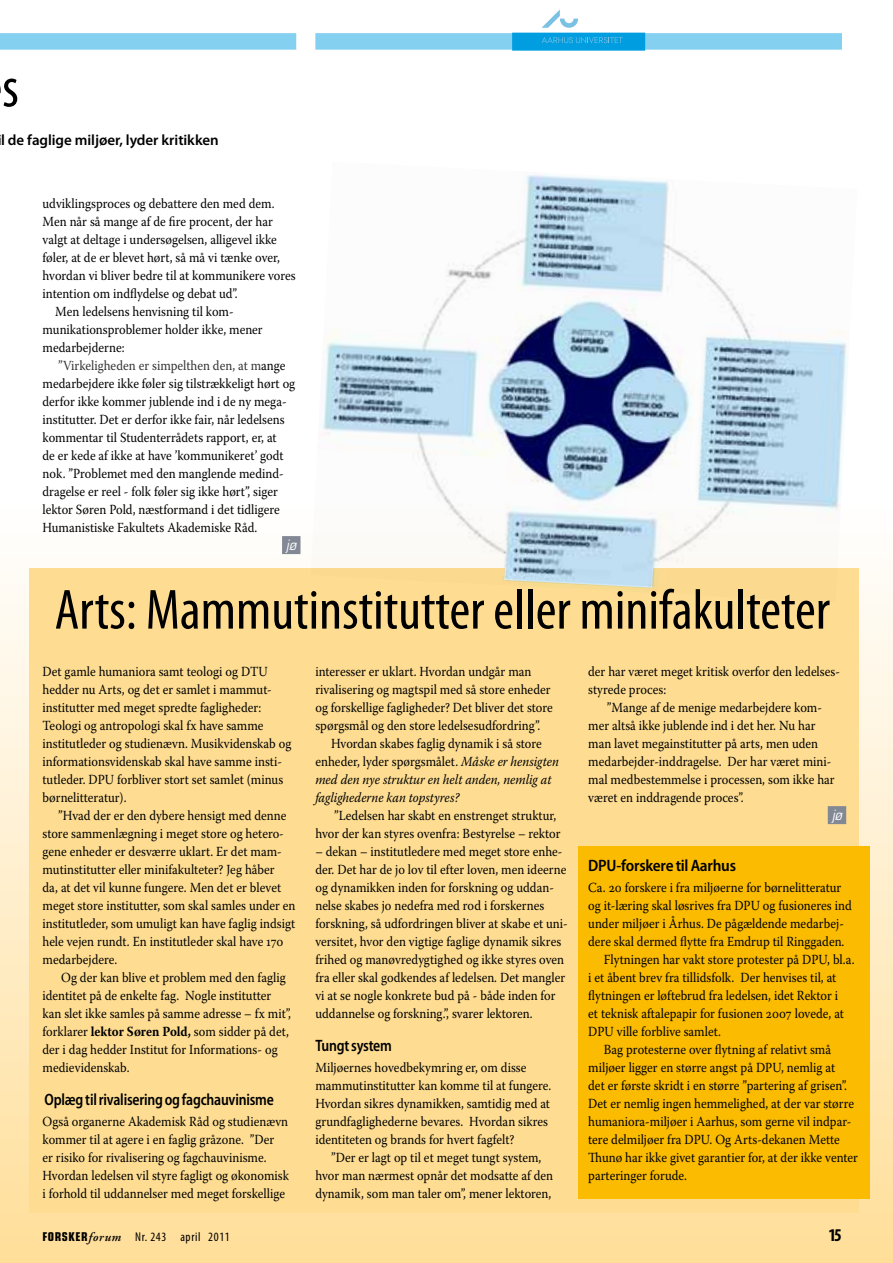
<style>
.page{position:relative;width:893px;height:1263px;background:#fff}
.page>*{position:absolute;margin:0;border:0;box-sizing:border-box;transform-origin:0 0}
.t1{font:condensed 57px "Myriad Pro";color:#000}
.t2{font:700 condensed 18px "Myriad Pro";color:#000}
.t3{font:600 semi-condensed 16.5px "Myriad Pro";letter-spacing:-.015em;color:#000;scale:.9 1}
.t4{font:600 semi-condensed 16.5px "Myriad Pro";letter-spacing:-.015em;color:#000}
.t5{font:600 15px "Myriad Pro";letter-spacing:-.005em;color:#000}
.t6{font:13.8px/18px "Warnock Pro";color:#000;scale:.9 1}
.t7{font:italic 13.8px "Warnock Pro";color:#000;scale:.9 1}
.t8{font:13.8px "Warnock Pro";color:#333;scale:.9 1}
.t9{font:italic 13.8px "Eurostile LT Std";color:#fff;scale:.9 1}
.t10{font:condensed 12.75px "Myriad Pro";letter-spacing:.05em;color:#000}
.s1{color:#000}
.s2{font-weight:700}
.s3{font-style:italic}
.s4{font-family:"Eurostile LT Std";font-weight:700;font-size:12.15px}
.s5{font-family:"Adobe Garamond Pro";font-weight:600;font-style:italic;font-stretch:normal}
</style>
<div class="page">
<div style="left:0;top:496px;width:893px;height:767px;background:linear-gradient(to bottom,#fff,#ffdf9a)"></div>
<div style="left:30px;top:568px;width:829px;height:644px;background:#fedd92"></div>
<div style="left:578px;top:846px;width:292px;height:353px;background:#fabb00"></div>
<div style="left:282px;top:536px;width:18px;height:18px;background:#828995"></div>
<img style="left:311px;top:172px;width:546px;height:417px">
<div style="left:828px;top:806px;width:18px;height:18px;background:#828995"></div>
<div style="left:0;top:33px;width:296px;height:17px;background:#84d0f0"></div>
<div style="left:315px;top:33px;width:527px;height:17px;background:#84d0f0"></div>
<div style="left:512px;top:33px;width:133px;height:18px;background:#009ee0"></div>
<svg style="left:542px;top:9px;width:36px;height:19px"></svg>
<svg style="left:542px;top:37px;width:81px;height:6px"></svg>
<h1 class="t1" style="left:2px;top:53px;width:18px">s</h1>
<p class="t5" style="left:1px;top:130px;width:219px">l de faglige miljøer, lyder kritikken</p>
<p class="t6" style="left:43px;top:194px;width:259px">udviklingsproces og debattere den med dem.</p>
<p class="t6" style="left:43px;top:212px;width:258px">Men når så mange af de fire procent, der har</p>
<p class="t6" style="left:43px;top:230px;width:262px">valgt at deltage i undersøgelsen, alligevel ikke</p>
<p class="t6" style="left:43px;top:248px;width:265px">føler, at de er blevet hørt, så må vi tænke over,</p>
<p class="t6" style="left:43px;top:266px;width:283px">hvordan vi bliver bedre til at kommunikere vores</p>
<p class="t6" style="left:43px;top:284px;width:218px">intention om indflydelse og debat ud”.</p>
<p class="t6" style="left:55px;top:302px;width:200px">Men ledelsens henvisning til kom-</p>
<p class="t6" style="left:43px;top:320px;width:246px">munikationsproblemer holder ikke, mener</p>
<p class="t6" style="left:43px;top:338px;width:93px">medarbejderne:</p>
<p class="t8" style="left:58px;top:357px;width:254px">”Virkeligheden er simpelthen den, at m<span class="s1">ange</span></p>
<p class="t6" style="left:43px;top:374px;width:282px">medarbejdere ikke føler sig tilstrækkeligt hørt og</p>
<p class="t6" style="left:43px;top:392px;width:273px">derfor ikke kommer jublende ind i de ny mega-</p>
<p class="t6" style="left:43px;top:410px;width:271px">institutter. Det er derfor ikke fair, når ledelsens</p>
<p class="t6" style="left:43px;top:428px;width:262px">kommentar til Studenterrådets rapport, er, at</p>
<p class="t6" style="left:43px;top:446px;width:270px">de er kede af ikke at have ’kommunikeret’ godt</p>
<p class="t6" style="left:43px;top:464px;width:269px">nok. ”Problemet med den manglende medind-</p>
<p class="t6" style="left:43px;top:482px;width:263px">dragelse er reel - folk føler sig ikke hørt”, siger</p>
<p class="t6" style="left:43px;top:500px;width:265px">lektor Søren Pold, næstformand i det tidligere</p>
<p class="t6" style="left:43px;top:518px;width:240px">Humanistiske Fakultets Akademiske Råd.</p>
<p class="t9" style="left:286px;top:536px;width:13px">jø</p>
<h1 class="t1" style="left:55px;top:575px;width:777px">Arts: Mammutinstitutter eller minifakulteter</h1>
<p class="t6" style="left:43px;top:662px;width:278px">Det gamle humaniora samt teologi og DTU hedder nu Arts, og det er samlet i mammut&shy;institutter med meget spredte fagligheder:<br>Teologi og antropologi skal fx have samme institutleder og studienævn. Musikvidenskab og informationsvidenskab skal have samme insti&shy;tutleder. DPU forbliver stort set samlet (minus børnelitteratur).</p>
<p class="t6" style="left:43px;top:806px;width:283px;text-indent:16px">”Hvad der er den dybere hensigt med denne store sammenlægning i meget store og hetero&shy;gene enheder er desværre uklart. Er det mam&shy;mutinstitutter eller minifakulteter? Jeg håber<br>da, at det vil kunne fungere. Men det er blevet meget store institutter, som skal samles under en institutleder, som umuligt kan have faglig indsigt hele vejen rundt. En institutleder skal have 170 medarbejdere.</p>
<p class="t6" style="left:43px;top:968px;width:278px;text-indent:19px">Og der kan blive et problem med den faglig identitet på de enkelte fag. Nogle institutter kan slet ikke samles på samme adresse – fx mit”, forklarer <span class="s2">lektor Søren Pold,</span> som sidder på det, der i dag hedder Institut for Informations- og medievidenskab.</p>
<p class="t3" style="left:45px;top:1089px;width:256px">Oplæg til rivalisering og fagchauvinisme</p>
<p class="t6" style="left:43px;top:1112px;width:275px">Også organerne Akademisk Råd og studienævn kommer til at agere i en faglig gråzone. ”Der<br>er risiko for rivalisering og fagchauvinisme.<br>Hvordan ledelsen vil styre fagligt og økonomisk i forhold til uddannelser med meget forskellige</p>
<p class="t6" style="left:315px;top:662px;width:242px">interesser er uklart. Hvordan undgår man</p>
<p class="t6" style="left:315px;top:680px;width:263px">rivalisering og magtspil med så store enheder</p>
<p class="t6" style="left:315px;top:698px;width:265px">og forskellige fagligheder? Det bliver det store</p>
<p class="t6" style="left:315px;top:716px;width:252px">spørgsmål og den store ledelsesudfordring”.</p>
<p class="t6" style="left:331px;top:734px;width:236px">Hvordan skabes faglig dynamik i så store</p>
<p class="t6" style="left:315px;top:752px;width:272px">enheder, lyder spørgsmålet. <span class="s3">Måske er hensigten</span></p>
<p class="t7" style="left:315px;top:771px;width:264px">med den nye struktur en helt anden, nemlig at</p>
<p class="t7" style="left:315px;top:789px;width:162px">faglighederne kan topstyres?</p>
<p class="t6" style="left:315px;top:806px;width:274px;text-indent:19px">”Ledelsen har skabt en enstrenget struktur, hvor der kan styres ovenfra: Bestyrelse – rektor</p>
<p class="t6" style="left:315px;top:842px;width:282px">– dekan – institutledere med meget store enhe&shy;der. Det har de jo lov til efter loven, men ideerne og dynamikken inden for forskning og uddan&shy;nelse skabes jo nedefra med rod i forskernes forskning, så udfordringen bliver at skabe et uni&shy;versitet, hvor den vigtige faglige dynamik sikres frihed og manøvredygtighed og ikke styres oven fra eller skal godkendes af ledelsen. Det mangler vi at se nogle konkrete bud på - både inden for uddannelse og forskning.”, svarer lektoren.</p>
<p class="t3" style="left:315px;top:1035px;width:87px">Tungt system</p>
<p class="t6" style="left:315px;top:1058px;width:264px">Miljøernes hovedbekymring er, om disse mammutinstitutter kan komme til at fungere.<br>Hvordan sikres dynamikken, samtidig med at grundfaglighederne bevares. Hvordan sikres identiteten og brands for hvert fagfelt?</p>
<p class="t6" style="left:315px;top:1148px;width:266px;text-align:center">”Der er lagt op til et meget tungt system,<br>hvor man nærmest opnår det modsatte af den dynamik, som man taler om”, mener lektoren,</p>
<p class="t6" style="left:588px;top:662px;width:281px">der har været meget kritisk overfor den ledelses&shy;styrede proces:</p>
<p class="t6" style="left:588px;top:698px;width:275px;text-indent:19px">”Mange af de menige medarbejdere kom&shy;mer altså ikke jublende ind i det her. Nu har man lavet megainstitutter på arts, men uden medarbejder-inddragelse. Der har været mini&shy;mal medbestemmelse i processen, som ikke har været en inddragende proces”.</p>
<p class="t9" style="left:832px;top:806px;width:13px">jø</p>
<p class="t4" style="left:588px;top:855px;width:149px">DPU-forskere til Aarhus</p>
<p class="t6" style="left:588px;top:878px;width:283px">Ca. 20 forskere i fra miljøerne for børnelitteratur</p>
<p class="t6" style="left:588px;top:896px;width:294px">og it-læring skal løsrives fra DPU og fusioneres ind</p>
<p class="t6" style="left:588px;top:914px;width:286px">under miljøer i Århus. De pågældende medarbej-</p>
<p class="t6" style="left:588px;top:932px;width:286px">dere skal dermed flytte fra Emdrup til Ringgaden.</p>
<p class="t6" style="left:604px;top:950px;width:280px">Flytningen har vakt store protester på DPU, bl.a.</p>
<p class="t6" style="left:588px;top:968px;width:277px">i et åbent brev fra tillidsfolk. Der henvises til, at</p>
<p class="t6" style="left:588px;top:986px;width:279px">flytningen er løftebrud fra ledelsen, idet Rektor i</p>
<p class="t6" style="left:588px;top:1004px;width:286px">et teknisk aftalepapir for fusionen 2007 lovede, at</p>
<p class="t6" style="left:588px;top:1022px;width:149px">DPU ville forblive samlet.</p>
<p class="t6" style="left:604px;top:1040px;width:254px">Bag protesterne over flytning af relativt små</p>
<p class="t6" style="left:588px;top:1058px;width:276px">miljøer ligger en større angst på DPU, nemlig at</p>
<p class="t6" style="left:588px;top:1076px;width:289px">det er første skridt i en større ”partering af grisen”.</p>
<p class="t6" style="left:588px;top:1094px;width:297px">Det er nemlig ingen hemmelighed, at der var større</p>
<p class="t6" style="left:588px;top:1112px;width:294px">humaniora-miljøer i Aarhus, som gerne vil indpar-</p>
<p class="t6" style="left:588px;top:1130px;width:281px">tere delmiljøer fra DPU. Og Arts-dekanen Mette</p>
<p class="t6" style="left:588px;top:1148px;width:301px">Thunø har ikke givet garantier for, at der ikke venter</p>
<p class="t6" style="left:588px;top:1166px;width:111px">parteringer forude.</p>
<p class="t10" style="left:43px;top:1229px;width:189px"><span class="s4">FORSKER</span><span class="s5">forum</span> Nr. 243 april 2011</p>
<h2 class="t2" style="left:828px;top:1224px;width:15px">15</h2>
</div>
